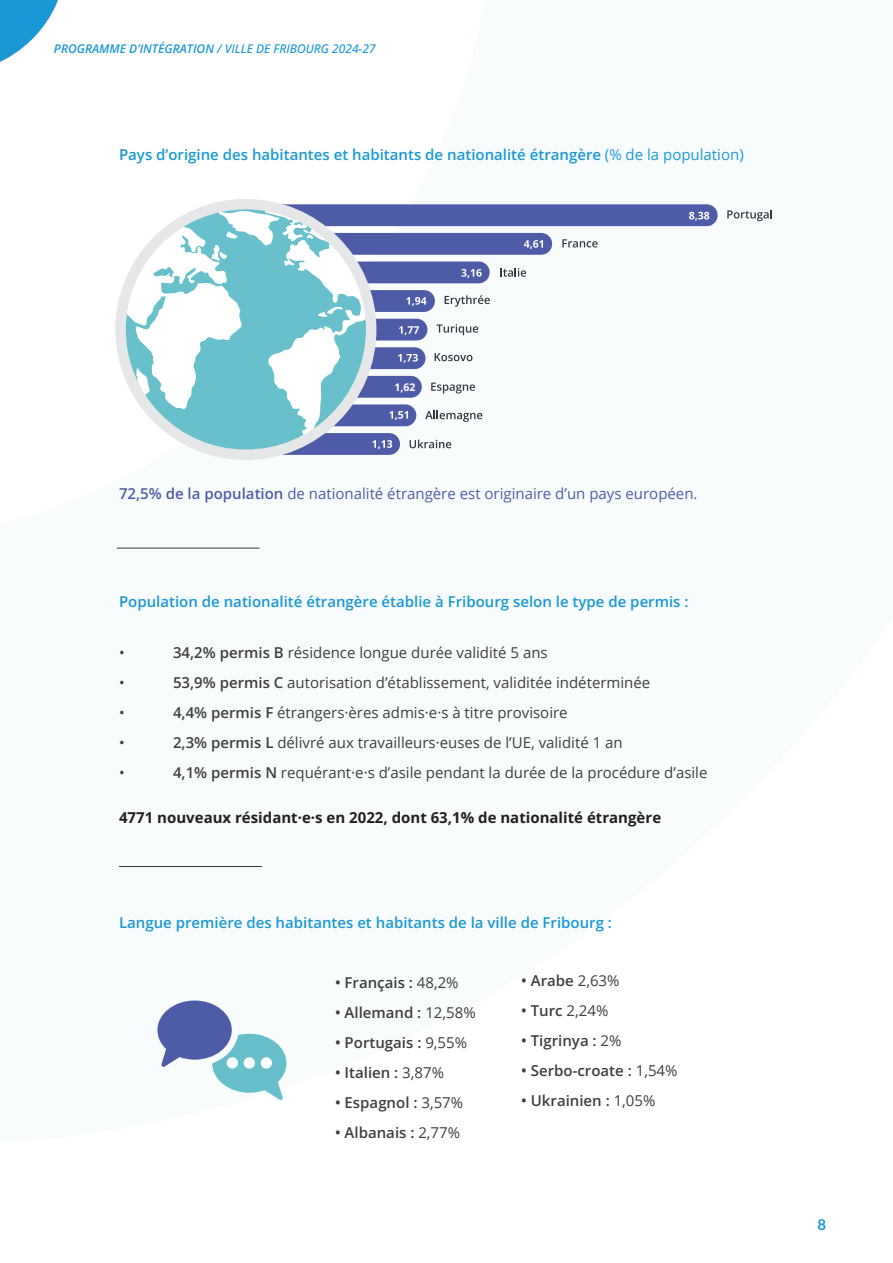
<style>
.page{position:relative;width:893px;height:1263px;background:#fff}
.page>*{position:absolute;margin:0;border:0;box-sizing:border-box;transform-origin:0 0}
.Body_Text_Style{font:15px "Open Sans";color:#3e3e3f}
.Body_Text_Style-2{font:600 15px "Open Sans";color:#1a98d6}
.Body_Text_Style-3{font:600 15px "Open Sans";color:#3e3e3f}
.Body_Text_Style-4{font:15px "Open Sans";color:#4e5ca7}
.Body_Text_Style-5{font:700 15px "Open Sans";color:#231f20}
.t1{font:700 15px "Lato";color:#1a98d6}
.t2{font:italic 500 12px "Open Sans";color:#1a98d6}
.Body_Text_Style-6{font:700 10.5px "Open Sans";color:#fff}
.s1{font-weight:600}
.s2{font-weight:400}
</style>
<div class="page">
<hr style="left:117px;top:548px;width:143px;height:1px;background:#3e3e3f">
<hr style="left:119px;top:866px;width:143px;height:1px;background:#3e3e3f">
<svg style="left:157px;top:1000px;width:129px;height:100px"></svg>
<svg style="left:727px;top:210px;width:45px;height:11px"></svg>
<svg style="left:562px;top:239px;width:36px;height:8px"></svg>
<svg style="left:500px;top:268px;width:26px;height:9px"></svg>
<svg style="left:445px;top:295px;width:45px;height:12px"></svg>
<div style="left:243px;top:204px;width:475px;height:22px;background:#4e5ca7;border-radius:11px"></div>
<div style="left:285px;top:233px;width:267px;height:22px;background:#4e5ca7;border-radius:11px"></div>
<div style="left:327px;top:261px;width:163px;height:22px;background:#4e5ca7;border-radius:11px"></div>
<div style="left:350px;top:290px;width:85px;height:22px;background:#4e5ca7;border-radius:11px"></div>
<div style="left:246px;top:433px;width:154px;height:22px;background:#4e5ca7;border-radius:11px"></div>
<svg style="left:126px;top:205px;width:235px;height:249px"></svg>
<div style="left:115px;top:199px;width:261px;height:261px;border:10px solid #e6e7e9;border-radius:50%"></div>
<svg style="left:689px;top:212px;width:20px;height:9px"></svg>
<svg style="left:524px;top:240px;width:19px;height:9px"></svg>
<svg style="left:461px;top:269px;width:21px;height:9px"></svg>
<svg style="left:406px;top:297px;width:20px;height:9px"></svg>
<svg style="left:311px;top:317px;width:171px;height:132px"></svg>
<svg style="left:0;top:0;width:58px;height:62px"></svg>
<p class="t2" style="left:54px;top:41px;width:323px"><span class="s1">PROGRAMME D’INTÉGRATION</span> / VILLE DE FRIBOURG 2024-27</p>
<p class="Body_Text_Style-2" style="left:119px;top:144px;width:626px">Pays d’origine des habitantes et habitants de nationalité étrangère <span class="s2">(% de la population)</span></p>
<p class="Body_Text_Style-6" style="left:395px;top:380px;width:23px">1,62</p>
<p class="Body_Text_Style-4" style="left:119px;top:483px;width:580px"><span class="s1">72,5% de la population</span> de nationalité étrangère est originaire d’un pays européen.</p>
<p class="Body_Text_Style-2" style="left:119px;top:591px;width:571px">Population de nationalité étrangère établie à Fribourg selon le type de permis :</p>
<p class="Body_Text_Style" style="left:119px;top:642px;width:7px">•</p>
<p class="Body_Text_Style" style="left:173px;top:642px;width:376px"><span class="s1">34,2% permis B</span> résidence longue durée validité 5 ans</p>
<p class="Body_Text_Style" style="left:119px;top:672px;width:7px">•</p>
<p class="Body_Text_Style" style="left:173px;top:672px;width:479px"><span class="s1">53,9% permis C</span> autorisation d’établissement, validitée indéterminée</p>
<p class="Body_Text_Style" style="left:119px;top:702px;width:7px">•</p>
<p class="Body_Text_Style" style="left:173px;top:702px;width:396px"><span class="s1">4,4% permis F</span> étrangers·ères admis·e·s à titre provisoire</p>
<p class="Body_Text_Style" style="left:119px;top:732px;width:7px">•</p>
<p class="Body_Text_Style" style="left:173px;top:732px;width:451px"><span class="s1">2,3% permis L</span> délivré aux travailleurs·euses de l’UE, validité 1 an</p>
<p class="Body_Text_Style" style="left:119px;top:762px;width:7px">•</p>
<p class="Body_Text_Style" style="left:173px;top:762px;width:536px"><span class="s1">4,1% permis N</span> requérant·e·s d’asile pendant la durée de la procédure d’asile</p>
<p class="Body_Text_Style-5" style="left:119px;top:807px;width:544px">4771 nouveaux résidant·e·s en 2022, dont 63,1% de nationalité étrangère</p>
<p class="Body_Text_Style-2" style="left:119px;top:912px;width:494px">Langue première des habitantes et habitants de la ville de Fribourg :</p>
<p class="Body_Text_Style-3" style="left:335px;top:972px;width:125px">• Français : <span class="s2">48,2%</span></p>
<p class="Body_Text_Style-3" style="left:335px;top:1002px;width:142px">• Allemand : <span class="s2">12,58%</span></p>
<p class="Body_Text_Style-3" style="left:335px;top:1032px;width:134px">• Portugais : <span class="s2">9,55%</span></p>
<p class="Body_Text_Style-3" style="left:335px;top:1062px;width:110px">• Italien : <span class="s2">3,87%</span></p>
<p class="Body_Text_Style-3" style="left:335px;top:1092px;width:130px">• Espagnol : <span class="s2">3,57%</span></p>
<p class="Body_Text_Style-3" style="left:335px;top:1122px;width:127px">• Albanais : <span class="s2">2,77%</span></p>
<p class="Body_Text_Style-3" style="left:521px;top:970px;width:100px">• Arabe <span class="s2">2,63%</span></p>
<p class="Body_Text_Style-3" style="left:521px;top:1000px;width:89px">• Turc <span class="s2">2,24%</span></p>
<p class="Body_Text_Style-3" style="left:521px;top:1030px;width:102px">• Tigrinya : <span class="s2">2%</span></p>
<p class="Body_Text_Style-3" style="left:521px;top:1060px;width:158px">• Serbo-croate : <span class="s2">1,54%</span></p>
<p class="Body_Text_Style-3" style="left:521px;top:1090px;width:136px">• Ukrainien : <span class="s2">1,05%</span></p>
<p class="t1" style="left:817px;top:1216px;width:10px">8</p>
</div>
